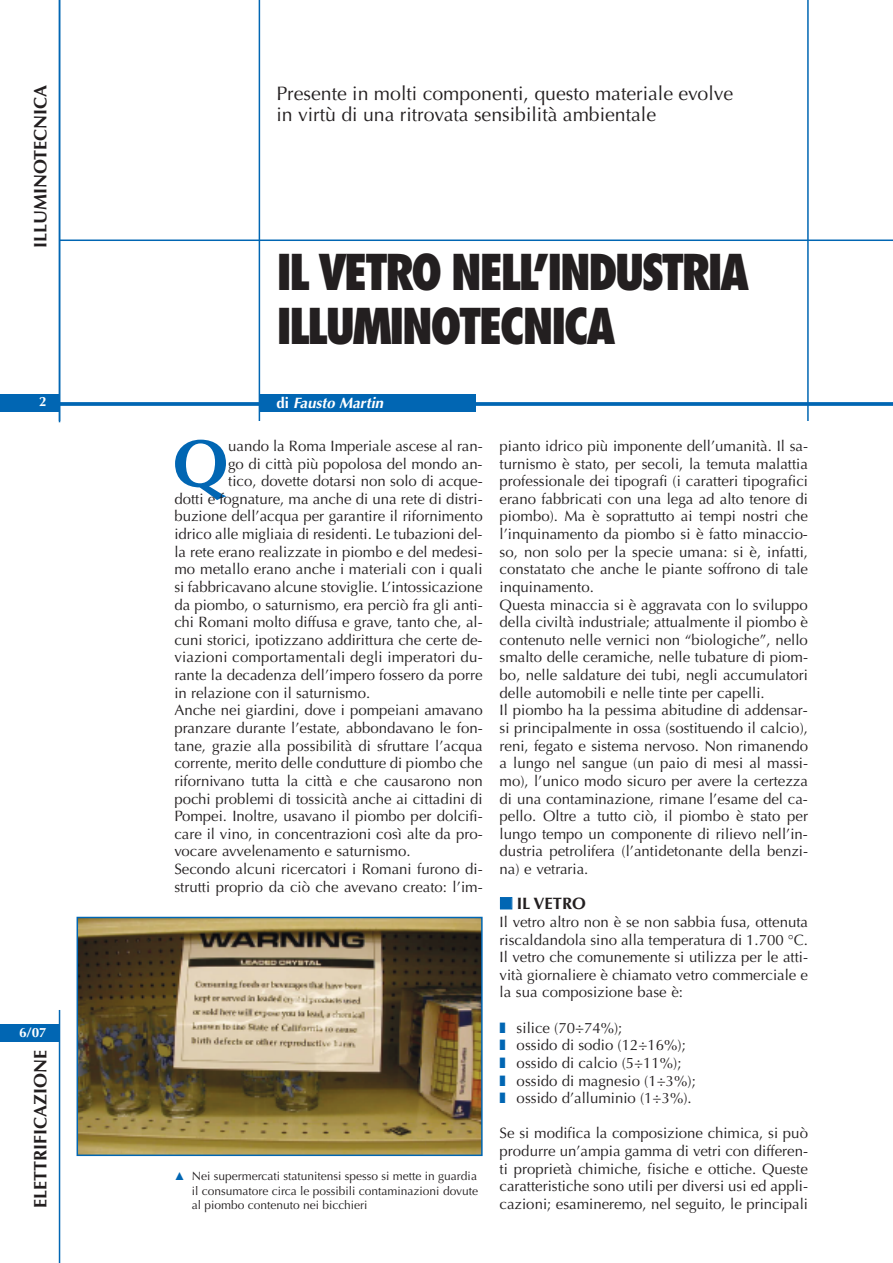
<style>
.page{position:relative;width:893px;height:1263px;background:#fff}
.page>*{position:absolute;margin:0;border:0;box-sizing:border-box;transform-origin:0 0}
.t1{font:700 66.75px "Optima";color:#0166b3}
.t2{font:800 condensed 48px/53.6px "Futura";letter-spacing:-.06em;color:#231f20}
.t3{font:19.5px/21px "Optima";color:#231f20}
.t4{font:700 18px "Optima";color:#231f20}
.t5{font:700 16.5px "Optima";color:#231f20}
.t6{font:15px/17.7px "Optima";color:#231f20}
.t7{font:italic 700 15px "Optima";color:#fff}
.t8{font:700 13.5px "Optima";color:#fff}
.t9{font:12px/14.2px "Optima";color:#231f20;text-align:justify}
.s1{font-style:normal}
.s2{color:#0166b3}
</style>
<div class="page">
<svg style="left:60px;top:402px;width:833px;height:4px;background:#0f6eb7"></svg>
<div style="left:0;top:394px;width:60px;height:17px;background:#0166b3"></div>
<div style="left:0;top:1025px;width:60px;height:17px;background:#0166b3"></div>
<hr style="left:59px;top:1010px;width:1px;height:253px;background:#0166b3">
<hr style="left:807px;top:0;width:2px;height:421px;background:#0166b3">
<div style="left:259px;top:394px;width:217px;height:17px;background:#0166b3"></div>
<hr style="left:259px;top:0;width:1px;height:421px;background:#0166b3">
<hr style="left:59px;top:0;width:1px;height:422px;background:#0166b3">
<hr style="left:60px;top:239px;width:833px;height:2px;background:#0166b3">
<img style="left:80px;top:920px;width:400px;height:233px">
<div style="left:77px;top:917px;width:406px;height:239px;border:2px solid #0166b3"></div>
<p class="t4" style="left:33px;top:248px;width:165px;rotate:-90deg">ILLUMINOTECNICA</p>
<p class="t8" style="left:39px;top:396px;width:9px">2</p>
<p class="t8" style="left:19px;top:1027px;width:29px">6/07</p>
<p class="t4" style="left:33px;top:1208px;width:159px;rotate:-90deg">ELETTRIFICAZIONE</p>
<h3 class="t3" style="left:276px;top:85px;width:458px">Presente in molti componenti, questo materiale evolve in virtù di una ritrovata sensibilità ambientale</h3>
<h2 class="t2" style="left:276px;top:250px;width:474px">IL VETRO NELL’INDUSTRIA<br>ILLUMINOTECNICA</h2>
<p class="t7" style="left:276px;top:397px;width:108px"><span class="s1">di</span> Fausto Martin</p>
<h1 class="t1" style="left:173px;top:436px;width:57px">Q</h1>
<p class="t6" style="left:228px;top:438px;width:256px">uando la Roma Imperiale ascese al ran-</p>
<p class="t6" style="left:228px;top:456px;width:256px">go di città più popolosa del mondo an-</p>
<p class="t6" style="left:228px;top:474px;width:256px">tico, dovette dotarsi non solo di acque-</p>
<p class="t6" style="left:174px;top:491px;width:310px">dotti e fognature, ma anche di una rete di distri-</p>
<p class="t6" style="left:174px;top:509px;width:310px">buzione dell’acqua per garantire il rifornimento</p>
<p class="t6" style="left:174px;top:527px;width:310px">idrico alle migliaia di residenti. Le tubazioni del-</p>
<p class="t6" style="left:174px;top:544px;width:310px">la rete erano realizzate in piombo e del medesi-</p>
<p class="t6" style="left:174px;top:562px;width:310px">mo metallo erano anche i materiali con i quali</p>
<p class="t6" style="left:174px;top:579px;width:310px">si fabbricavano alcune stoviglie. L’intossicazione</p>
<p class="t6" style="left:174px;top:597px;width:310px">da piombo, o saturnismo, era perciò fra gli anti-</p>
<p class="t6" style="left:174px;top:615px;width:310px">chi Romani molto diffusa e grave, tanto che, al-</p>
<p class="t6" style="left:174px;top:632px;width:310px">cuni storici, ipotizzano addirittura che certe de-</p>
<p class="t6" style="left:174px;top:650px;width:310px">viazioni comportamentali degli imperatori du-</p>
<p class="t6" style="left:174px;top:668px;width:310px">rante la decadenza dell’impero fossero da porre</p>
<p class="t6" style="left:174px;top:685px;width:197px">in relazione con il saturnismo.</p>
<p class="t6" style="left:174px;top:703px;width:310px">Anche nei giardini, dove i pompeiani amavano</p>
<p class="t6" style="left:174px;top:720px;width:310px">pranzare durante l’estate, abbondavano le fon-</p>
<p class="t6" style="left:174px;top:738px;width:310px">tane, grazie alla possibilità di sfruttare l’acqua</p>
<p class="t6" style="left:174px;top:756px;width:310px">corrente, merito delle condutture di piombo che</p>
<p class="t6" style="left:174px;top:773px;width:310px">rifornivano tutta la città e che causarono non</p>
<p class="t6" style="left:174px;top:791px;width:310px">pochi problemi di tossicità anche ai cittadini di</p>
<p class="t6" style="left:174px;top:809px;width:310px">Pompei. Inoltre, usavano il piombo per dolcifi-</p>
<p class="t6" style="left:174px;top:826px;width:310px">care il vino, in concentrazioni così alte da pro-</p>
<p class="t6" style="left:174px;top:844px;width:238px">vocare avvelenamento e saturnismo.</p>
<p class="t6" style="left:174px;top:861px;width:310px">Secondo alcuni ricercatori i Romani furono di-</p>
<p class="t6" style="left:174px;top:879px;width:310px">strutti proprio da ciò che avevano creato: l’im-</p>
<p class="t9" style="left:192px;top:1170px;width:288px;text-indent:-17px"><span class="s2">★</span> Nei supermercati statunitensi spesso si mette in guardia il consumatore circa le possibili contaminazioni dovute al piombo contenuto nei bicchieri</p>
<p class="t6" style="left:500px;top:438px;width:310px">pianto idrico più imponente dell’umanità. Il sa&shy;turnismo è stato, per secoli, la temuta malattia professionale dei tipografi (i caratteri tipografici erano fabbricati con una lega ad alto tenore di piombo). Ma è soprattutto ai tempi nostri che l’inquinamento da piombo si è fatto minaccio&shy;so, non solo per la specie umana: si è, infatti, constatato che anche le piante soffrono di tale inquinamento.<br>Questa minaccia si è aggravata con lo sviluppo della civiltà industriale; attualmente il piombo è contenuto nelle vernici non “biologiche”, nello smalto delle ceramiche, nelle tubature di piom&shy;bo, nelle saldature dei tubi, negli accumulatori delle automobili e nelle tinte per capelli.<br>Il piombo ha la pessima abitudine di addensar&shy;si principalmente in ossa (sostituendo il calcio), reni, fegato e sistema nervoso. Non rimanendo a lungo nel sangue (un paio di mesi al massi&shy;mo), l’unico modo sicuro per avere la certezza di una contaminazione, rimane l’esame del ca&shy;pello. Oltre a tutto ciò, il piombo è stato per lungo tempo un componente di rilievo nell’in&shy;dustria petrolifera (l’antidetonante della benzi&shy;na) e vetraria.</p>
<p class="t5" style="left:500px;top:897px;width:87px"><span class="s2">■</span> IL VETRO</p>
<p class="t6" style="left:500px;top:914px;width:310px;text-align:justify">Il vetro altro non è se non sabbia fusa, ottenuta riscaldandola sino alla temperatura di 1.700 °C.<br>Il vetro che comunemente si utilizza per le atti&shy;vità giornaliere è chiamato vetro commerciale e la sua composizione base è:</p>
<p class="t6" style="left:500px;top:1020px;width:198px"><span class="s2">❚</span> silice (70÷74%);<br><span class="s2">❚</span> ossido di sodio (12÷16%);<br><span class="s2">❚</span> ossido di calcio (5÷11%);<br><span class="s2">❚</span> ossido di magnesio (1÷3%); <span class="s2">❚</span> ossido d’alluminio (1÷3%).</p>
<p class="t6" style="left:500px;top:1126px;width:310px;text-align:justify">Se si modifica la composizione chimica, si può produrre un’ampia gamma di vetri con differen&shy;ti proprietà chimiche, fisiche e ottiche. Queste caratteristiche sono utili per diversi usi ed appli&shy;cazioni; esamineremo, nel seguito, le principali</p>
</div>
